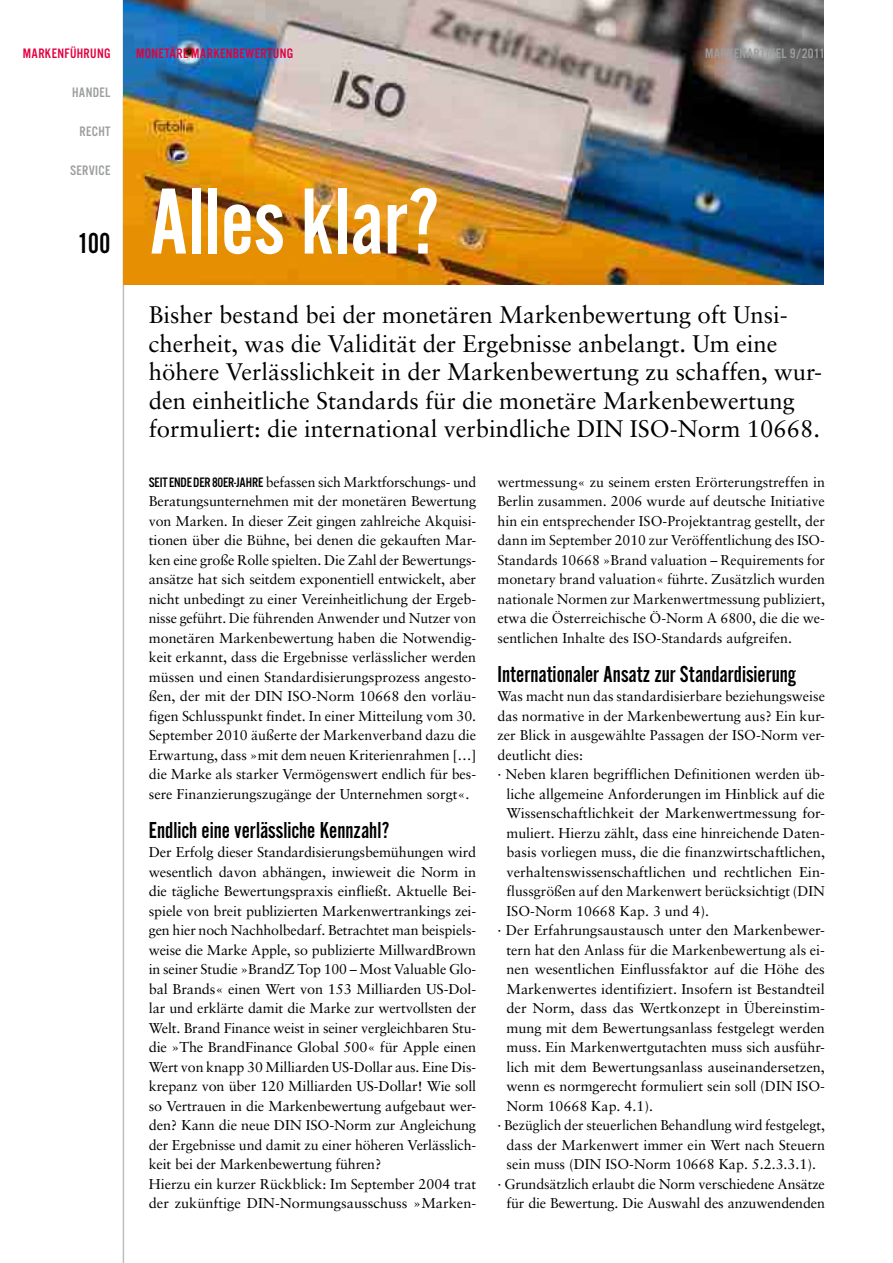
<style>
.page{position:relative;width:893px;height:1263px;background:#fff}
.page>*{position:absolute;margin:0;border:0;box-sizing:border-box;transform-origin:0 0}
.t1{font:97.5px "Alternate Got No 2 D";color:#fff}
.t2{font:30px "Alternate Got No 2 D";color:#000}
.t3{font:24px/28.5px "Sabon";color:#000}
.t4{font:24px "Alternate Got No 2 D";color:#000}
.t5{font:14.25px/19.5px "Sabon";color:#000;text-align:justify}
.t6{font:14.25px "Alternate Got No 3 D";letter-spacing:.025em;color:#9c9e9f}
.t7{font:14.25px "Alternate Got No 3 D";letter-spacing:.025em;color:#e20040}
.s1{font-family:"Alternate Got No 3 D"}
</style>
<div class="page">
<hr style="left:123px;top:0;width:1px;height:1263px;background:#bbbdbe">
<img style="left:124px;top:0;width:700px;height:285px">
<p class="t7" style="left:23px;top:46px;width:89px">MARKENFÜHRUNG</p>
<p class="t6" style="left:72px;top:85px;width:8px">HANDE</p>
<p class="t6" style="left:105px;top:85px;width:7px">L</p>
<p class="t6" style="left:79px;top:124px;width:26px">RECHT</p>
<p class="t6" style="left:70px;top:163px;width:41px">SERVICE</p>
<h2 class="t2" style="left:78px;top:227px;width:34px">100</h2>
<p class="t7" style="left:136px;top:46px;width:157px">MONETÄRE MARKENBEWERTUNG</p>
<p class="t6" style="left:705px;top:46px;width:121px">MARKENARTIKEL 9/2011</p>
<h1 class="t1" style="left:149px;top:171px;width:293px">Alles klar?</h1>
<p class="t3" style="left:149px;top:300px;width:675px">Bisher bestand bei der monetären Markenbewertung oft Unsi&shy;cherheit, was die Validität der Ergebnisse anbelangt. Um eine höhere Verlässlichkeit in der Markenbewertung zu schaffen, wur&shy;den einheitliche Standards für die monetäre Markenbewertung formuliert: die international verbindliche DIN ISO-Norm 10668.</p>
<p class="t5" style="left:149px;top:472px;width:329px"><span class="s1">SEIT ENDE DER 80ER-JAHRE</span> befassen sich Marktforschungs- und Beratungsunternehmen mit der monetären Bewertung von Marken. In dieser Zeit gingen zahlreiche Akquisi&shy;tionen über die Bühne, bei denen die gekauften Mar&shy;ken eine große Rolle spielten. Die Zahl der Bewertungs&shy;ansätze hat sich seitdem exponentiell entwickelt, aber nicht unbedingt zu einer Vereinheitlichung der Ergeb&shy;nisse geführt. Die führenden Anwender und Nutzer von monetären Markenbewertung haben die Notwendig&shy;keit erkannt, dass die Ergebnisse verlässlicher werden müssen und einen Standardisierungsprozess angesto&shy;ßen, der mit der DIN ISO-Norm 10668 den vorläu&shy;figen Schlusspunkt findet. In einer Mitteilung vom 30.<br>September 2010 äußerte der Markenverband dazu die Erwartung, dass »mit dem neuen Kriterienrahmen […] die Marke als starker Vermögenswert endlich für bes&shy;sere Finanzierungszugänge der Unternehmen sorgt«.</p>
<h3 class="t4" style="left:149px;top:817px;width:242px">Endlich eine verlässliche Kennzahl?</h3>
<p class="t5" style="left:149px;top:842px;width:329px;text-align:left">Der Erfolg dieser Standardisierungsbemühungen wird wesentlich davon abhängen, inwieweit die Norm in die tägliche Bewertungspraxis einfließt. Aktuelle Bei&shy;spiele von breit publizierten Markenwertrankings zei&shy;gen hier noch Nachholbedarf. Betrachtet man beispiels&shy;weise die Marke Apple, so publizierte MillwardBrown in seiner Studie »BrandZ Top 100 – Most Valuable Glo&shy;bal Brands« einen Wert von 153 Milliarden US-Dol&shy;lar und erklärte damit die Marke zur wertvollsten der Welt. Brand Finance weist in seiner vergleichbaren Stu&shy;die »The BrandFinance Global 500« für Apple einen Wert von knapp 30 Milliarden US-Dollar aus. Eine Dis&shy;krepanz von über 120 Milliarden US-Dollar! Wie soll so Vertrauen in die Markenbewertung aufgebaut wer&shy;den? Kann die neue DIN ISO-Norm zur Angleichung der Ergebnisse und damit zu einer höheren Verlässlich&shy;keit bei der Markenbewertung führen?<br>Hierzu ein kurzer Rückblick: Im September 2004 trat der zukünftige DIN-Normungsausschuss »Marken-</p>
<p class="t5" style="left:497px;top:472px;width:329px">wertmessung« zu seinem ersten Erörterungstreffen in Berlin zusammen. 2006 wurde auf deutsche Initiative hin ein entsprechender ISO-Projektantrag gestellt, der dann im September 2010 zur Veröffentlichung des ISO-Standards 10668 »Brand valuation – Requirements for monetary brand valuation« führte. Zusätzlich wurden nationale Normen zur Markenwertmessung publiziert, etwa die Österreichische Ö-Norm A 6800, die die we&shy;sentlichen Inhalte des ISO-Standards aufgreifen.</p>
<h3 class="t4" style="left:497px;top:661px;width:300px">Internationaler Ansatz zur Standardisierung</h3>
<p class="t5" style="left:497px;top:686px;width:329px">Was macht nun das standardisierbare beziehungsweise</p>
<p class="t5" style="left:497px;top:706px;width:329px">das normative in der Markenbewertung aus? Ein kur-</p>
<p class="t5" style="left:497px;top:725px;width:329px">zer Blick in ausgewählte Passagen der ISO-Norm ver-</p>
<p class="t5" style="left:497px;top:745px;width:87px">deutlicht dies:</p>
<p class="t5" style="left:497px;top:764px;width:329px">· Neben klaren begrifflichen Definitionen werden üb-</p>
<p class="t5" style="left:506px;top:784px;width:320px">liche allgemeine Anforderungen im Hinblick auf die</p>
<p class="t5" style="left:506px;top:803px;width:320px">Wissenschaftlichkeit der Markenwertmessung for-</p>
<p class="t5" style="left:506px;top:823px;width:320px">muliert. Hierzu zählt, dass eine hinreichende Daten-</p>
<p class="t5" style="left:506px;top:842px;width:320px">basis vorliegen muss, die die finanzwirtschaftlichen,</p>
<p class="t5" style="left:506px;top:862px;width:320px">verhaltenswissenschaftlichen und rechtlichen Ein-</p>
<p class="t5" style="left:506px;top:881px;width:320px">flussgrößen auf den Markenwert berücksichtigt (DIN</p>
<p class="t5" style="left:506px;top:901px;width:204px">ISO-Norm 10668 Kap. 3 und 4).</p>
<p class="t5" style="left:497px;top:920px;width:329px">· Der Erfahrungsaustausch unter den Markenbewer-</p>
<p class="t5" style="left:506px;top:940px;width:320px">tern hat den Anlass für die Markenbewertung als ei-</p>
<p class="t5" style="left:506px;top:959px;width:320px">nen wesentlichen Einflussfaktor auf die Höhe des</p>
<p class="t5" style="left:506px;top:979px;width:320px">Markenwertes identifiziert. Insofern ist Bestandteil</p>
<p class="t5" style="left:506px;top:998px;width:320px">der Norm, dass das Wertkonzept in Übereinstim-</p>
<p class="t5" style="left:506px;top:1018px;width:320px">mung mit dem Bewertungsanlass festgelegt werden</p>
<p class="t5" style="left:506px;top:1037px;width:320px">muss. Ein Markenwertgutachten muss sich ausführ-</p>
<p class="t5" style="left:506px;top:1057px;width:320px">lich mit dem Bewertungsanlass auseinandersetzen,</p>
<p class="t5" style="left:506px;top:1076px;width:320px">wenn es normgerecht formuliert sein soll (DIN ISO-</p>
<p class="t5" style="left:506px;top:1096px;width:148px">Norm 10668 Kap. 4.1).</p>
<p class="t5" style="left:497px;top:1115px;width:329px">· Bezüglich der steuerlichen Behandlung wird festgelegt,</p>
<p class="t5" style="left:506px;top:1135px;width:320px">dass der Markenwert immer ein Wert nach Steuern</p>
<p class="t5" style="left:506px;top:1154px;width:311px">sein muss (DIN ISO-Norm 10668 Kap. 5.2.3.3.1).</p>
<p class="t5" style="left:497px;top:1174px;width:329px">· Grundsätzlich erlaubt die Norm verschiedene Ansätze</p>
<p class="t5" style="left:506px;top:1193px;width:320px">für die Bewertung. Die Auswahl des anzuwendenden</p>
</div>
